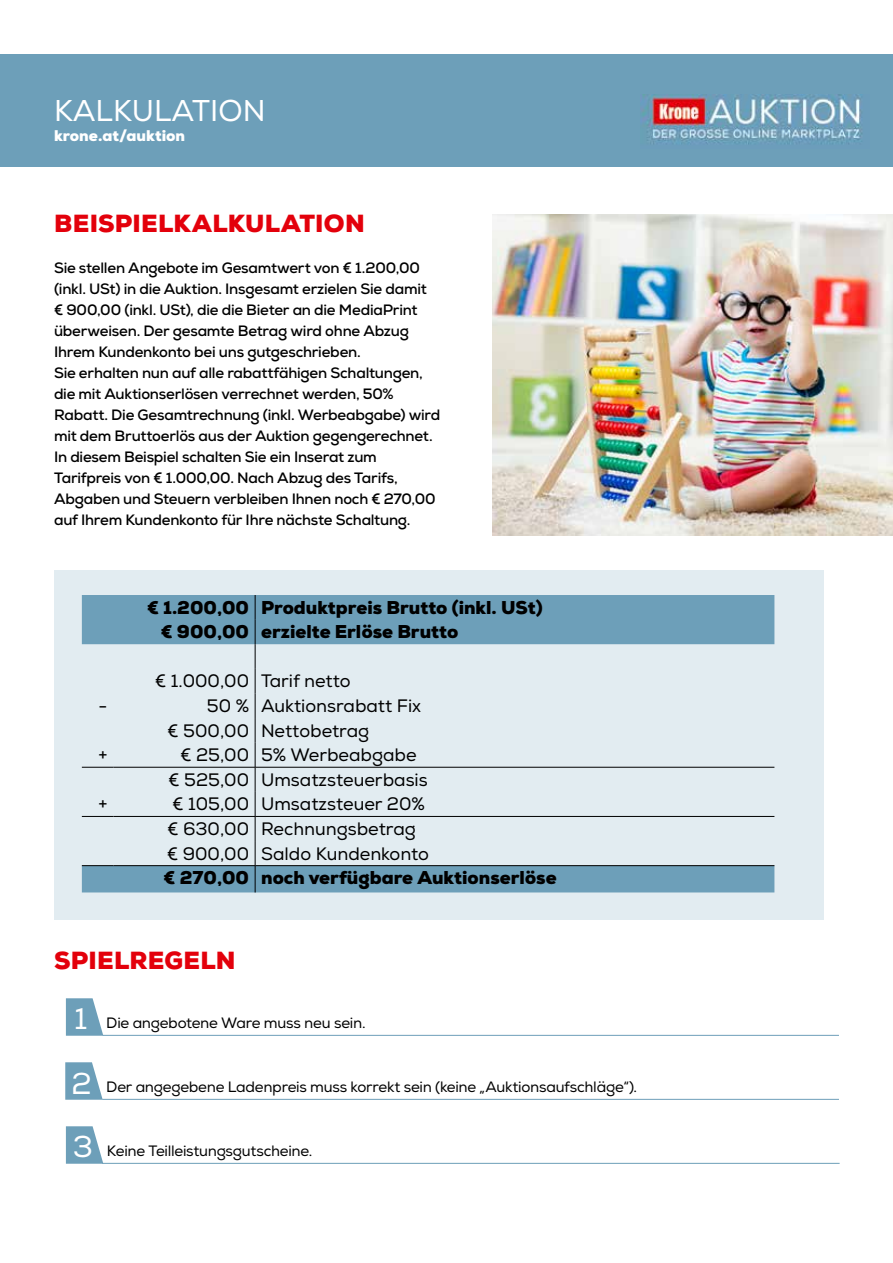
<style>
.page{position:relative;width:893px;height:1263px;background:#fff}
.page>*{position:absolute;margin:0;border:0;box-sizing:border-box;transform-origin:0 0}
.t1{font:30px/64.1px "Nexa";color:#fff}
.t2{font:900 24px "Nexa";letter-spacing:.01em;color:#e3000b}
.t3{font:18px/24.6px "Nexa";color:#000}
.t4{font:900 18px/24.6px "Nexa";color:#000}
.t5{font:700 15px/21px "Nexa";letter-spacing:-.015em;color:#000}
.t6{font:15px "Nexa";letter-spacing:-.015em;color:#000}
.t7{font:900 15px "Nexa";color:#fff}
</style>
<div class="page">
<img style="left:492px;top:215px;width:401px;height:320px">
<div style="left:54px;top:570px;width:769px;height:350px;background:#e2ecf1"></div>
<div style="left:0;top:54px;width:893px;height:113px;background:#6d9fb9"></div>
<svg style="left:82px;top:595px;width:692px;height:297px"></svg>
<hr style="left:82px;top:767px;width:31px;height:1px;background:#000">
<hr style="left:113px;top:767px;width:142px;height:1px;background:#000">
<hr style="left:255px;top:767px;width:519px;height:1px;background:#000">
<hr style="left:82px;top:816px;width:31px;height:1px;background:#000">
<hr style="left:113px;top:816px;width:142px;height:1px;background:#000">
<hr style="left:255px;top:816px;width:519px;height:1px;background:#000">
<hr style="left:82px;top:865px;width:31px;height:1px;background:#000">
<hr style="left:113px;top:865px;width:142px;height:1px;background:#000">
<hr style="left:255px;top:865px;width:519px;height:1px;background:#000">
<svg style="left:255px;top:595px;width:1px;height:297px"></svg>
<img style="left:641px;top:94px;width:221px;height:51px">
<hr style="left:103px;top:1035px;width:736px;height:1px;background:#6d9fb9">
<hr style="left:102px;top:1099px;width:737px;height:1px;background:#6d9fb9">
<hr style="left:102px;top:1163px;width:738px;height:1px;background:#6d9fb9">
<svg style="left:66px;top:998px;width:37px;height:38px"></svg>
<svg style="left:65px;top:1062px;width:38px;height:38px"></svg>
<svg style="left:66px;top:1126px;width:37px;height:38px"></svg>
<h1 class="t1" style="left:54px;top:80px;width:213px">KALKULATION</h1>
<p class="t7" style="left:54px;top:126px;width:133px">krone.at/auktion</p>
<h2 class="t2" style="left:54px;top:207px;width:312px">BEISPIELKALKULATION</h2>
<p class="t5" style="left:54px;top:258px;width:388px">Sie stellen Angebote im Gesamtwert von € 1.200,00 (inkl. USt) in die Auktion. Insgesamt erzielen Sie damit<br>€ 900,00 (inkl. USt), die die Bieter an die MediaPrint überweisen. Der gesamte Betrag wird ohne Abzug Ihrem Kundenkonto bei uns gutgeschrieben.<br>Sie erhalten nun auf alle rabattfähigen Schaltungen, die mit Auktionserlösen verrechnet werden, 50% Rabatt. Die Gesamtrechnung (inkl. Werbeabgabe) wird mit dem Bruttoerlös aus der Auktion gegengerechnet.<br>In diesem Beispiel schalten Sie ein Inserat zum Tarifpreis von € 1.000,00. Nach Abzug des Tarifs, Abgaben und Steuern verbleiben Ihnen noch € 270,00 auf Ihrem Kundenkonto für Ihre nächste Schaltung.</p>
<p class="t4" style="left:161px;top:595px;width:383px;text-indent:-14px">€ 1.200,00 Produktpreis Brutto (inkl. USt) € 900,00 erzielte Erlöse Brutto</p>
<p class="t3" style="left:155px;top:669px;width:197px">€ 1.000,00 Tarif netto</p>
<p class="t3" style="left:98px;top:694px;width:10px">-</p>
<p class="t3" style="left:168px;top:694px;width:255px;text-indent:39px">50 % Auktionsrabatt Fix € 500,00 Nettobetrag</p>
<p class="t3" style="left:98px;top:743px;width:10px">+</p>
<p class="t3" style="left:168px;top:743px;width:261px;text-align:center">€ 25,00 5% Werbeabgabe<br>€ 525,00 Umsatzsteuerbasis</p>
<p class="t3" style="left:98px;top:792px;width:10px">+</p>
<p class="t3" style="left:167px;top:792px;width:263px">€ 105,00 Umsatzsteuer 20% € 630,00 Rechnungsbetrag € 900,00 Saldo Kundenkonto</p>
<p class="t4" style="left:164px;top:866px;width:395px">€ 270,00 noch verfügbare Auktionserlöse</p>
<h2 class="t2" style="left:54px;top:944px;width:183px">SPIELREGELN</h2>
<h1 class="t1" style="left:72px;top:987px;width:23px">1<br>2<br>3</h1>
<p class="t6" style="left:106px;top:1013px;width:261px">Die angebotene Ware muss neu sein.</p>
<p class="t6" style="left:106px;top:1077px;width:532px">Der angegebene Ladenpreis muss korrekt sein (keine „Auktionsaufschläge“).</p>
<p class="t6" style="left:107px;top:1141px;width:207px">Keine Teilleistungsgutscheine.</p>
</div>
